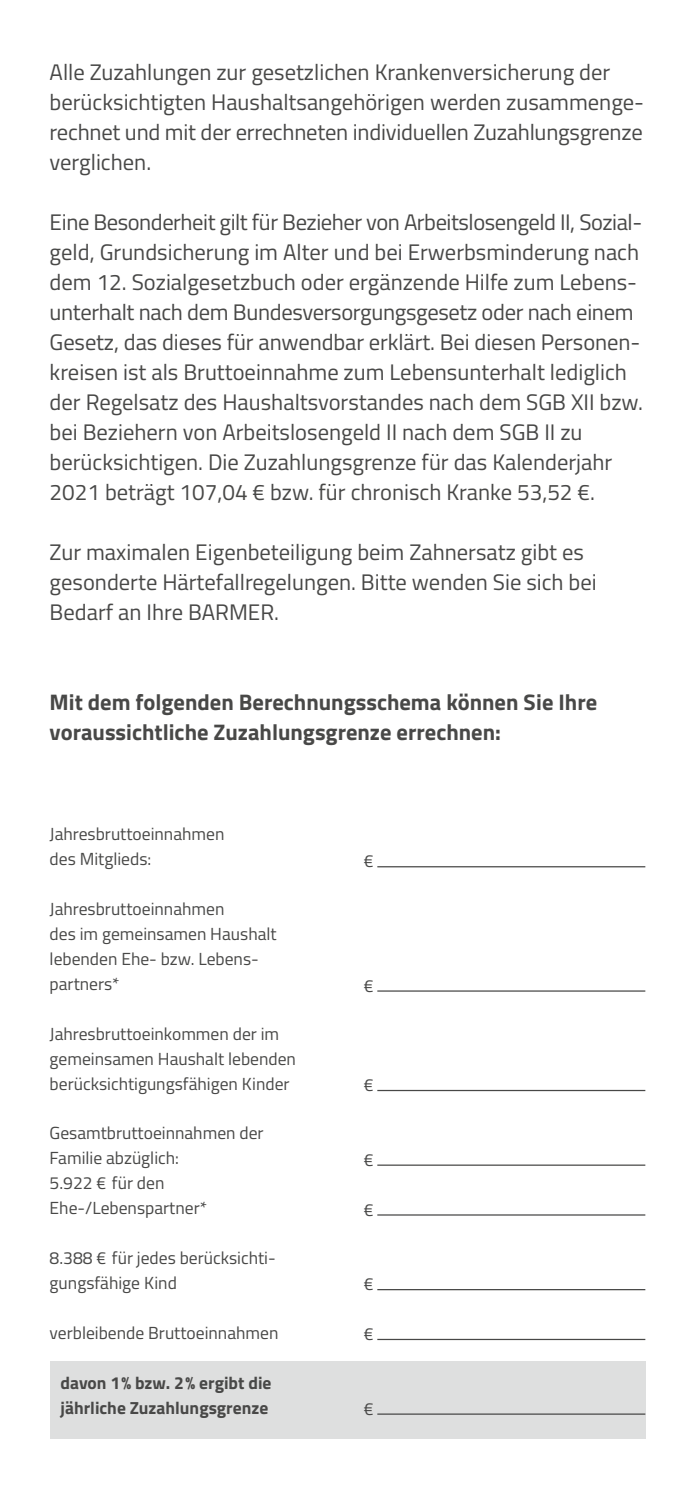
<style>
.page{position:relative;width:695px;height:1489px;background:#fff}
.page>*{position:absolute;margin:0;border:0;box-sizing:border-box;transform-origin:0 0}
.P_Fließtext_9_12pt_r{font:22.5px/30px "BGEK Titillium";color:#484847}
.P_Fließtext_Bold_9Pt{font:700 22.5px/30px "BGEK Titillium";color:#484847}
.t1{font:17.5px/25px "BGEK Titillium";color:#484847}
.t2{font:700 17.5px/25px "BGEK Titillium";color:#484847}
</style>
<div class="page">
<div style="left:50px;top:1361px;width:595px;height:78px;background:#dedfdf"></div>
<hr style="left:377px;top:866px;width:268px;height:1px;background:#484847">
<hr style="left:377px;top:990px;width:268px;height:1px;background:#484847">
<hr style="left:377px;top:1089px;width:268px;height:2px;background:#484847">
<hr style="left:377px;top:1164px;width:268px;height:1px;background:#484847">
<hr style="left:377px;top:1214px;width:268px;height:1px;background:#484847">
<hr style="left:377px;top:1288px;width:268px;height:2px;background:#484847">
<hr style="left:377px;top:1338px;width:268px;height:1px;background:#484847">
<hr style="left:377px;top:1413px;width:268px;height:1px;background:#484847">
<p class="P_Fließtext_9_12pt_r" style="left:50px;top:56px;width:596px">Alle Zuzahlungen zur gesetzlichen Krankenversicherung der berücksichtigten Haushaltsangehörigen werden zusammenge&shy;rechnet und mit der errechneten individuellen Zuzahlungsgrenze verglichen.</p>
<p class="P_Fließtext_9_12pt_r" style="left:50px;top:206px;width:594px">Eine Besonderheit gilt für Bezieher von Arbeitslosengeld II, Sozial&shy;geld, Grundsicherung im Alter und bei Erwerbsminderung nach dem 12. Sozialgesetzbuch oder ergänzende Hilfe zum Lebens&shy;unterhalt nach dem Bundesversorgungsgesetz oder nach einem Gesetz, das dieses für anwendbar erklärt. Bei diesen Personen&shy;kreisen ist als Bruttoeinnahme zum Lebensunterhalt lediglich der Regelsatz des Haushaltsvorstandes nach dem SGB XII bzw. bei Beziehern von Arbeitslosengeld II nach dem SGB II zu berücksichtigen. Die Zuzahlungsgrenze für das Kalenderjahr 2021 beträgt 107,04 € bzw. für chronisch Kranke 53,52 €.</p>
<p class="P_Fließtext_9_12pt_r" style="left:50px;top:536px;width:548px">Zur maximalen Eigenbeteiligung beim Zahnersatz gibt es gesonderte Härtefallregelungen. Bitte wenden Sie sich bei<br>Bedarf an Ihre BARMER.</p>
<p class="P_Fließtext_Bold_9Pt" style="left:50px;top:686px;width:549px">Mit dem folgenden Berechnungsschema können Sie Ihre voraussichtliche Zuzahlungsgrenze errechnen:</p>
<p class="t1" style="left:50px;top:820px;width:176px">Jahresbruttoeinnahmen des Mitglieds:</p>
<p class="t1" style="left:50px;top:895px;width:228px">Jahresbruttoeinnahmen<br>des im gemeinsamen Haushalt lebenden Ehe- bzw. Lebens&shy;partners*</p>
<p class="t1" style="left:50px;top:1020px;width:248px">Jahresbruttoeinkommen der im gemeinsamen Haushalt lebenden berücksichtigungsfähigen Kinder</p>
<p class="t1" style="left:50px;top:1119px;width:215px">Gesamtbruttoeinnahmen der<br>Familie abzüglich:<br>5.922 € für den<br>Ehe-/Lebenspartner*</p>
<p class="t1" style="left:50px;top:1244px;width:223px">8.388 € für jedes berücksichti-‑ gungsfähige Kind</p>
<p class="t1" style="left:50px;top:1319px;width:230px">verbleibende Bruttoeinnahmen</p>
<p class="t2" style="left:61px;top:1369px;width:212px">davon 1% bzw. 2% ergibt die jährliche Zuzahlungsgrenze</p>
<p class="t1" style="left:363px;top:847px;width:11px">€</p>
<p class="t1" style="left:363px;top:972px;width:11px">€</p>
<p class="t1" style="left:363px;top:1071px;width:11px">€</p>
<p class="t1" style="left:363px;top:1146px;width:11px">€</p>
<p class="t1" style="left:363px;top:1195px;width:11px">€</p>
<p class="t1" style="left:363px;top:1270px;width:11px">€</p>
<p class="t1" style="left:363px;top:1320px;width:11px">€</p>
<p class="t1" style="left:363px;top:1395px;width:11px">€</p>
</div>
